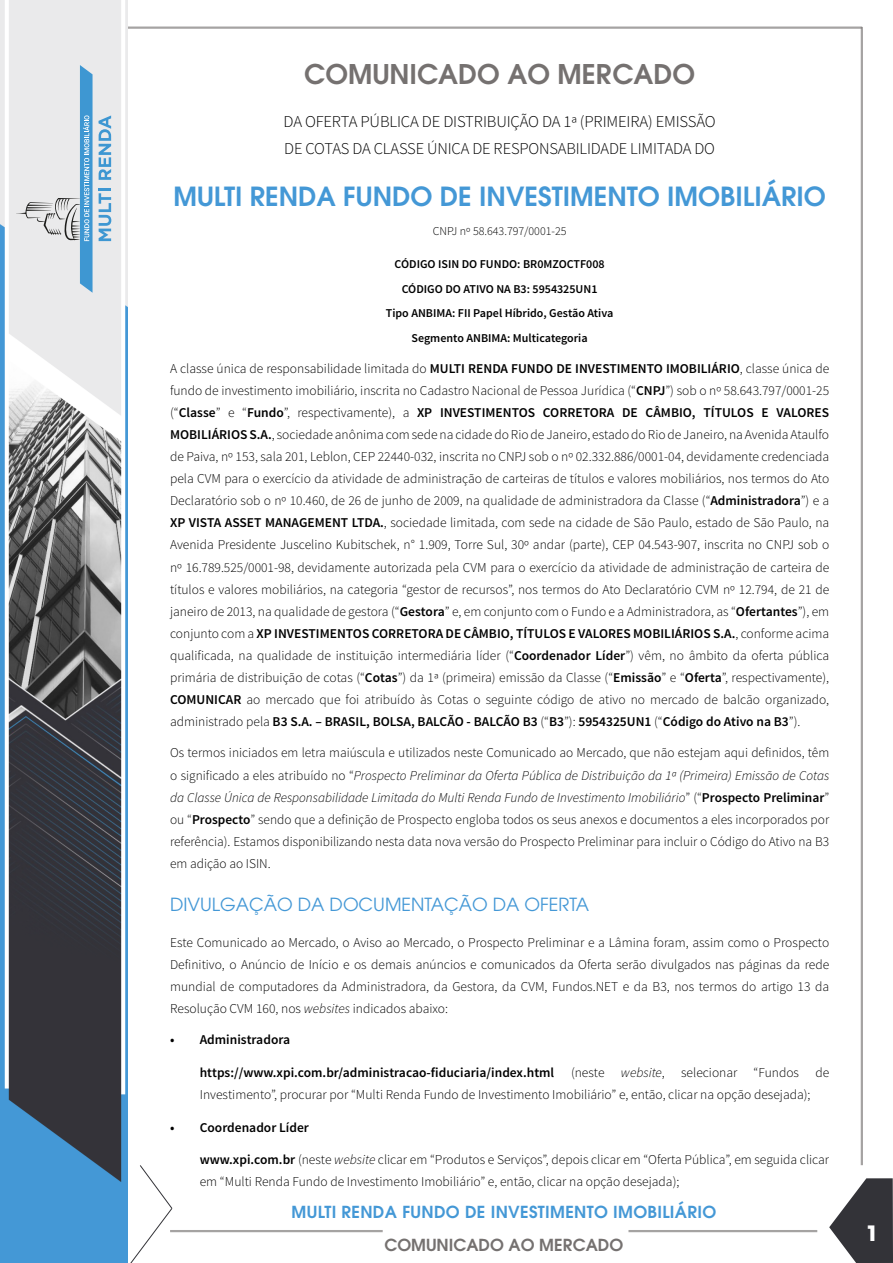
<style>
.page{position:relative;width:893px;height:1263px;background:#fff}
.page>*{position:absolute;margin:0;border:0;box-sizing:border-box;transform-origin:0 0}
.TIPO_DE_ANUNCIO{font:600 27px "ITC Avant Garde Pro";color:#757170}
.TIPO_DE_ANUNCIO-2{font:600 26.25px "ITC Avant Garde Pro";color:#4498d6}
.t1{font:700 21px "ITC Avant Garde Pro";color:#fff}
.TITULO_ITENS{font:18px "ITC Avant Garde Pro";color:#4498d6}
.TIPO_DE_OFERTA{font:300 16.5px/26.4px "Source Sans Pro";letter-spacing:-.01em;color:#000}
.t2{font:600 16.5px "ITC Avant Garde Pro";letter-spacing:.02em;color:#4498d6}
.t3{font:600 16.5px "ITC Avant Garde Pro";color:#757170}
.t4{font:300 13.5px/22px "Source Sans Pro";color:#000;text-align:justify}
.t5{font:600 13.5px "Source Sans Pro";color:#000}
.t6{font:600 12px/24.3px "Source Sans Pro";color:#000;text-align:center}
.t7{font:300 12px "Source Sans Pro";color:#000}
.s1{font-weight:600}
.s2{font-style:italic}
</style>
<div class="page">
<svg style="left:829px;top:1178px;width:64px;height:85px"></svg>
<hr style="left:861px;top:27px;width:2px;height:1138px;background:#757170">
<hr style="left:170px;top:1230px;width:213px;height:2px;background:#757170">
<hr style="left:628px;top:1230px;width:189px;height:2px;background:#757170">
<hr style="left:60px;top:27px;width:802px;height:2px;background:#757170">
<img style="left:1px;top:0;width:127px;height:1263px">
<svg style="left:99px;top:188px;width:12px;height:53px"></svg>
<svg style="left:99px;top:115px;width:12px;height:65px"></svg>
<svg style="left:16px;top:65px;width:77px;height:228px;background:#cddae3"></svg>
<svg style="left:130px;top:1165px;width:42px;height:98px"></svg>
<p class="TIPO_DE_ANUNCIO" style="left:304px;top:56px;width:392px">COMUNICADO AO MERCADO</p>
<p class="TIPO_DE_OFERTA" style="left:284px;top:109px;width:434px">DA OFERTA PÚBLICA DE DISTRIBUIÇÃO DA 1ª (PRIMEIRA) EMISSÃO<br>DE COTAS DA CLASSE ÚNICA DE RESPONSABILIDADE LIMITADA DO</p>
<p class="TIPO_DE_ANUNCIO-2" style="left:173px;top:180px;width:654px">MULTI RENDA FUNDO DE INVESTIMENTO IMOBILIÁRIO</p>
<p class="t7" style="left:433px;top:224px;width:135px">CNPJ nº 58.643.797/0001-25</p>
<p class="t6" style="left:386px;top:253px;width:229px">CÓDIGO ISIN DO FUNDO: BR0MZOCTF008<br>CÓDIGO DO ATIVO NA B3: 5954325UN1<br>Tipo ANBIMA: FII Papel Híbrido, Gestão Ativa Segmento ANBIMA: Multicategoria</p>
<p class="t4" style="left:170px;top:357px;width:661px">A classe única de responsabilidade limitada do <span class="s1">MULTI RENDA FUNDO DE INVESTIMENTO IMOBILIÁRIO</span>, classe única de fundo de investimento imobiliário, inscrita no Cadastro Nacional de Pessoa Jurídica (“<span class="s1">CNPJ</span>”) sob o nº 58.643.797/0001-25 (“<span class="s1">Classe</span>” e “<span class="s1">Fundo</span>”, respectivamente), a <span class="s1">XP INVESTIMENTOS CORRETORA DE CÂMBIO, TÍTULOS E VALORES MOBILIÁRIOS S.A.</span>, sociedade anônima com sede na cidade do Rio de Janeiro, estado do Rio de Janeiro, na Avenida Ataulfo de Paiva, nº 153, sala 201, Leblon, CEP 22440-032, inscrita no CNPJ sob o nº 02.332.886/0001-04, devidamente credenciada pela CVM para o exercício da atividade de administração de carteiras de títulos e valores mobiliários, nos termos do Ato Declaratório sob o nº 10.460, de 26 de junho de 2009, na qualidade de administradora da Classe (“<span class="s1">Administradora</span>”) e a <span class="s1">XP VISTA ASSET MANAGEMENT LTDA.</span>, sociedade limitada, com sede na cidade de São Paulo, estado de São Paulo, na Avenida Presidente Juscelino Kubitschek, n° 1.909, Torre Sul, 30º andar (parte), CEP 04.543-907, inscrita no CNPJ sob o nº 16.789.525/0001-98, devidamente autorizada pela CVM para o exercício da atividade de administração de carteira de títulos e valores mobiliários, na categoria “gestor de recursos”, nos termos do Ato Declaratório CVM nº 12.794, de 21 de janeiro de 2013, na qualidade de gestora (“<span class="s1">Gestora</span>” e, em conjunto com o Fundo e a Administradora, as “<span class="s1">Ofertantes</span>”), em conjunto com a <span class="s1">XP INVESTIMENTOS CORRETORA DE CÂMBIO, TÍTULOS E VALORES MOBILIÁRIOS S.A.</span>, conforme acima qualificada, na qualidade de instituição intermediária líder (“<span class="s1">Coordenador Líder</span>”) vêm, no âmbito da oferta pública primária de distribuição de cotas (“<span class="s1">Cotas</span>”) da 1ª (primeira) emissão da Classe (“<span class="s1">Emissão</span>” e “<span class="s1">Oferta</span>”, respectivamente), <span class="s1">COMUNICAR</span> ao mercado que foi atribuído às Cotas o seguinte código de ativo no mercado de balcão organizado, administrado pela <span class="s1">B3 S.A. – BRASIL, BOLSA, BALCÃO - BALCÃO B3</span> (“<span class="s1">B3</span>”): <span class="s1">5954325UN1</span> (“<span class="s1">Código do Ativo na B3</span>”).</p>
<p class="t4" style="left:170px;top:742px;width:661px">Os termos iniciados em letra maiúscula e utilizados neste Comunicado ao Mercado, que não estejam aqui definidos, têm o significado a eles atribuído no “<span class="s2">Prospecto Preliminar da Oferta Pública de Distribuição da 1ª (Primeira) Emissão de Cotas da Classe Única de Responsabilidade Limitada do Multi Renda Fundo de Investimento Imobiliário</span>” (“<span class="s1">Prospecto Preliminar</span>” ou “<span class="s1">Prospecto</span>” sendo que a definição de Prospecto engloba todos os seus anexos e documentos a eles incorporados por referência). Estamos disponibilizando nesta data nova versão do Prospecto Preliminar para incluir o Código do Ativo na B3 em adição ao ISIN.</p>
<p class="TITULO_ITENS" style="left:170px;top:893px;width:420px">DIVULGAÇÃO DA DOCUMENTAÇÃO DA OFERTA</p>
<p class="t4" style="left:170px;top:931px;width:661px">Este Comunicado ao Mercado, o Aviso ao Mercado, o Prospecto Preliminar e a Lâmina foram, assim como o Prospecto Definitivo, o Anúncio de Início e os demais anúncios e comunicados da Oferta serão divulgados nas páginas da rede mundial de computadores da Administradora, da Gestora, da CVM, Fundos.NET e da B3, nos termos do artigo 13 da Resolução CVM 160, nos <span class="s2">websites</span> indicados abaixo:</p>
<p class="t5" style="left:170px;top:1031px;width:122px">• Administradora</p>
<p class="t4" style="left:200px;top:1061px;width:631px"><span class="s1">https://www.xpi.com.br/administracao-fiduciaria/index.html</span> (neste <span class="s2">website</span>, selecionar “Fundos de<br>Investimento”, procurar por “Multi Renda Fundo de Investimento Imobiliário” e, então, clicar na opção desejada);</p>
<p class="t5" style="left:170px;top:1118px;width:140px">• Coordenador Líder</p>
<p class="t4" style="left:200px;top:1149px;width:631px"><span class="s1">www.xpi.com.br</span> (neste <span class="s2">website</span> clicar em “Produtos e Serviços”, depois clicar em “Oferta Pública”, em seguida clicar em “Multi Renda Fundo de Investimento Imobiliário” e, então, clicar na opção desejada);</p>
<p class="t2" style="left:292px;top:1201px;width:426px">MULTI RENDA FUNDO DE INVESTIMENTO IMOBILIÁRIO</p>
<p class="t3" style="left:384px;top:1234px;width:240px">COMUNICADO AO MERCADO</p>
<h3 class="t1" style="left:866px;top:1219px;width:14px">1</h3>
</div>
